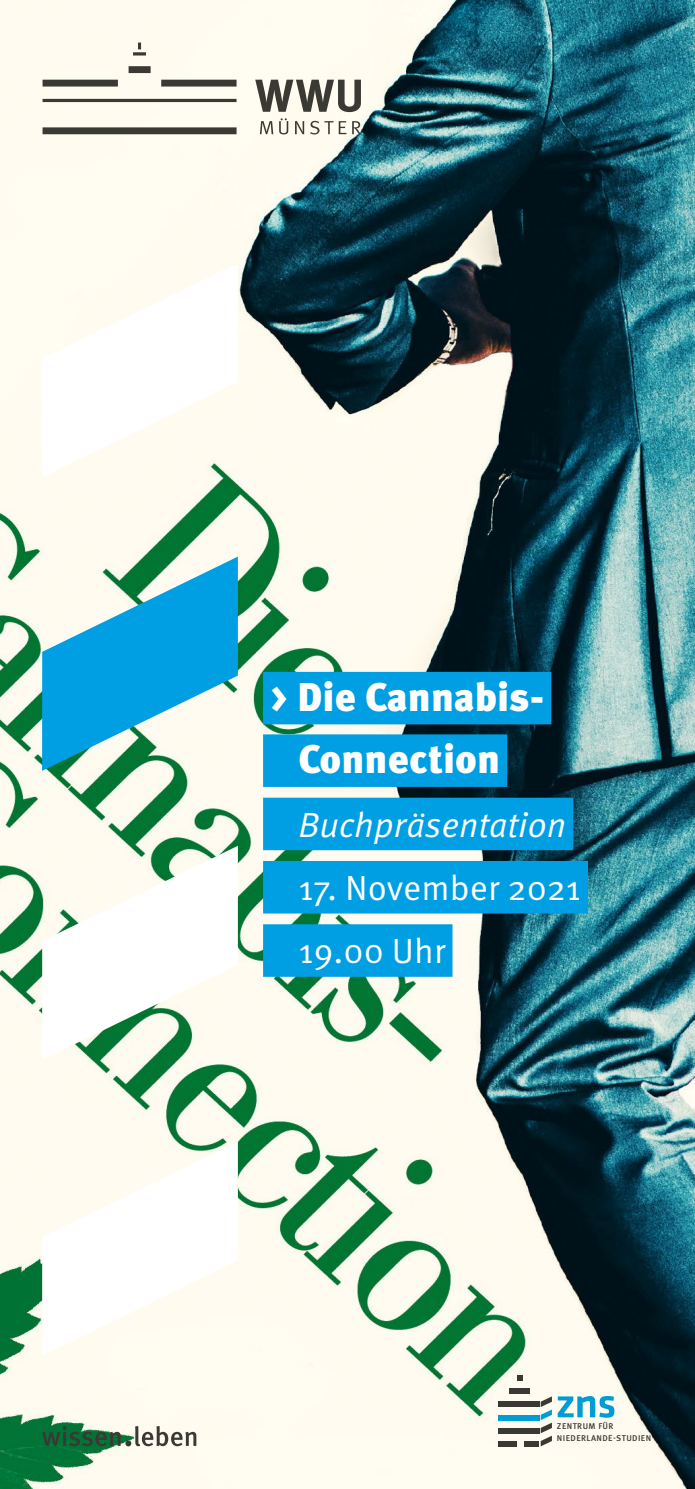
<style>
.page{position:relative;width:695px;height:1489px;background:#fff}
.page>*{position:absolute;margin:0;border:0;box-sizing:border-box;transform-origin:0 0}
.t1{font:900 40px/62.5px "Meta OT";color:#fff;text-align:center}
.t2{font:35px/63.2px "Meta OT";color:#fff}
.t3{font:italic 35px "Meta OT";color:#fff}
.t4{font:500 8.5px/11.5px "Meta OT";letter-spacing:.05em;color:#3a3934}
</style>
<div class="page">
<img style="left:0;top:0;width:694px;height:1488px">
<svg style="left:42px;top:263px;width:196px;height:214px"></svg>
<svg style="left:42px;top:556px;width:196px;height:214px;fill:#009ee3"></svg>
<svg style="left:42px;top:845px;width:196px;height:214px"></svg>
<svg style="left:42px;top:1141px;width:196px;height:214px"></svg>
<div style="left:263px;top:671px;width:288px;height:53px;background:#009ee3"></div>
<div style="left:263px;top:734px;width:244px;height:52px;background:#009ee3"></div>
<div style="left:263px;top:797px;width:310px;height:53px;background:#009ee3"></div>
<div style="left:263px;top:861px;width:325px;height:52px;background:#009ee3"></div>
<div style="left:263px;top:924px;width:189px;height:52px;background:#009ee3"></div>
<svg style="left:43px;top:43px;width:318px;height:91px"></svg>
<div style="left:509px;top:1388px;width:21px;height:5px;background:#3a3934"></div>
<svg style="left:517px;top:1375px;width:6px;height:5px"></svg>
<div style="left:498px;top:1440px;width:18px;height:6px;background:#3a3934"></div>
<div style="left:498px;top:1401px;width:41px;height:5px;background:#3a3934"></div>
<div style="left:498px;top:1414px;width:41px;height:5px;background:#009dd4"></div>
<div style="left:498px;top:1427px;width:41px;height:6px;background:#3a3934"></div>
<div style="left:524px;top:1440px;width:15px;height:6px;background:#3a3934"></div>
<svg style="left:540px;top:1395px;width:74px;height:51px"></svg>
<svg style="left:42px;top:1425px;width:154px;height:21px"></svg>
<h1 class="t1" style="left:270px;top:667px;width:275px">&gt; Die Cannabis-<br>Connection</h1>
<h2 class="t3" style="left:298px;top:803px;width:269px">Buchpräsentation</h2>
<h2 class="t2" style="left:298px;top:856px;width:284px">17. November 2021<br>19.00 Uhr</h2>
<p class="t4" style="left:557px;top:1420px;width:96px">ZENTRUM FÜR<br>NIEDERLANDE-STUDIEN</p>
</div>
